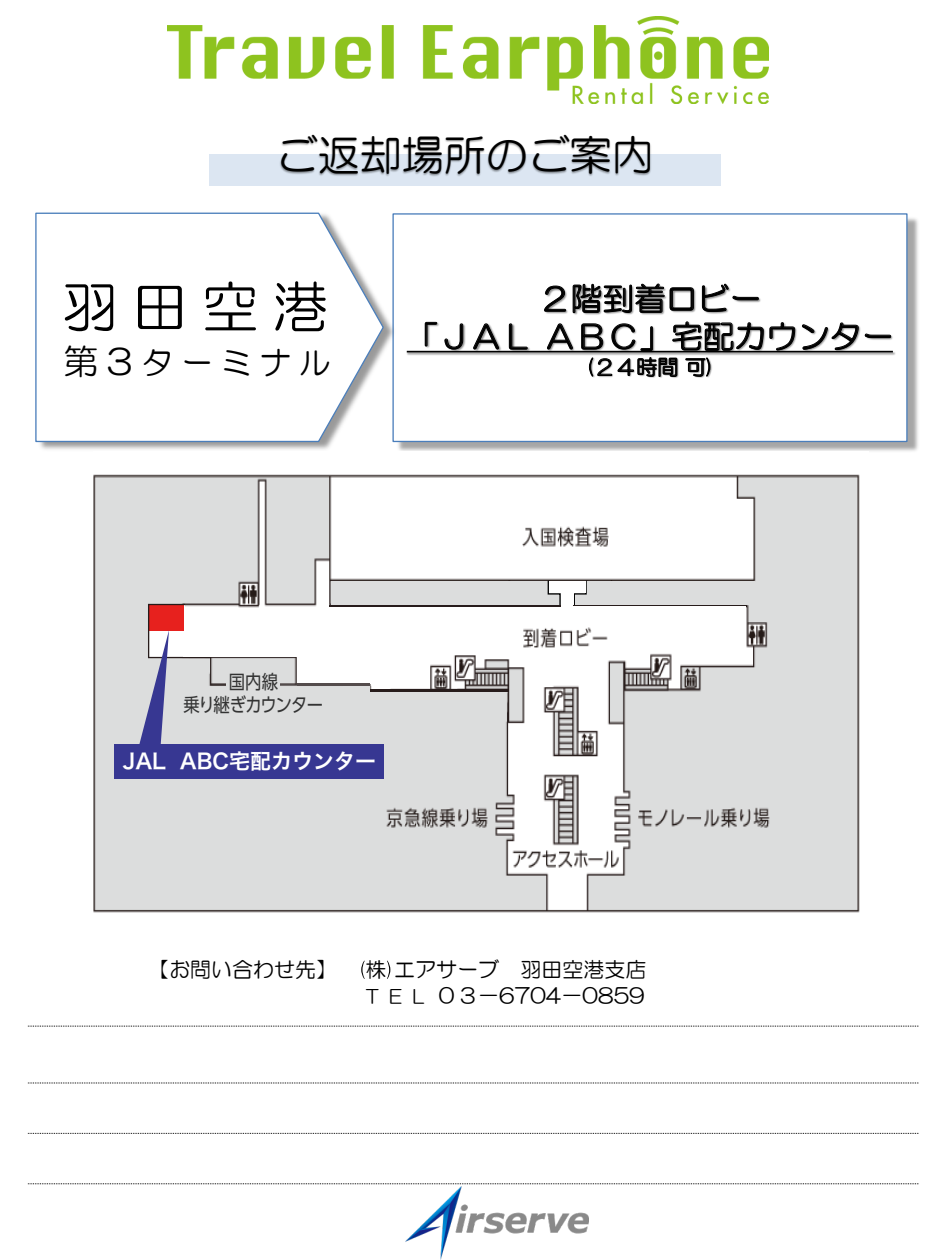
<style>
.page{position:relative;width:945px;height:1260px;background:#fff}
.page>*{position:absolute;margin:0;border:0;box-sizing:border-box;transform-origin:0 0}
.t1{font:56.18px "HG Maru Gothic MPRO";color:#000}
.t2{font:42px "HG Maru Gothic MPRO";color:#000}
.t3{font:31.5px/37.8px "HG Maru Gothic MPRO";letter-spacing:.01em;color:#000;text-align:center}
.t4{font:21px/25.2px "HG Maru Gothic MPRO";color:#000}
.t5{font:21px "Hira Kaku Pro N W6";color:#fff}
.t6{font:19.25px/23.1px "BIZ UDP Shin Go";color:#333;text-align:center;scale:.85 1}
.s1{font-size:35px}
.s2{font-size:18.55px}
</style>
<div class="page">
<div style="left:209px;top:154px;width:512px;height:32px;background:#dce6f2"></div>
<svg style="left:28px;top:1026px;width:891px;height:1px"></svg>
<svg style="left:28px;top:1083px;width:891px;height:1px"></svg>
<svg style="left:28px;top:1133px;width:891px;height:1px"></svg>
<svg style="left:28px;top:1183px;width:891px;height:1px"></svg>
<img style="left:405px;top:1187px;width:183px;height:73px">
<img style="left:399px;top:218px;width:519px;height:233px">
<div style="left:392px;top:213px;width:516px;height:229px;background:#fff;border:1px solid #4a7ebb"></div>
<img style="left:630px;top:213px;width:53px;height:2px">
<img style="left:906px;top:305px;width:12px;height:71px">
<img style="left:671px;top:377px;width:38px;height:1px">
<svg style="left:407px;top:283px;width:486px;height:94px"></svg>
<svg style="left:361px;top:961px;width:4px;height:18px"></svg>
<svg style="left:387px;top:961px;width:3px;height:18px"></svg>
<img style="left:168px;top:16px;width:601px;height:88px">
<img style="left:40px;top:213px;width:359px;height:237px">
<svg style="left:35px;top:212px;width:350px;height:231px"></svg>
<img style="left:280px;top:135px;width:339px;height:41px">
<img style="left:619px;top:136px;width:32px;height:40px">
<img style="left:93px;top:474px;width:767px;height:439px">
<div style="left:305px;top:652px;width:70px;height:31px;background:#fff"></div>
<div style="left:288px;top:719px;width:200px;height:63px;background:#dcdddd"></div>
<div style="left:343px;top:686px;width:27px;height:35px;background:#dcdddd"></div>
<div style="left:365px;top:691px;width:35px;height:30px;background:#dcdddd"></div>
<hr style="left:297px;top:683px;width:73px;height:3px;background:#544c4c">
<div style="left:227px;top:669px;width:53px;height:26px;background:#dcdddd"></div>
<div style="left:175px;top:690px;width:154px;height:26px;background:#dcdddd"></div>
<hr style="left:370px;top:689px;width:139px;height:2px;background:#271c1b">
<div style="left:332px;top:581px;width:423px;height:24px;background:#dcdddd"></div>
<svg style="left:547px;top:579px;width:14px;height:29px"></svg>
<svg style="left:573px;top:579px;width:14px;height:26px"></svg>
<hr style="left:330px;top:605px;width:231px;height:1px;background:#271c1b">
<div style="left:561px;top:591px;width:13px;height:17px;background:#fff"></div>
<div style="left:549px;top:581px;width:36px;height:12px;background:#fff"></div>
<hr style="left:574px;top:605px;width:173px;height:1px;background:#271c1b">
<svg style="left:138px;top:603px;width:74px;height:141px"></svg>
<div style="left:114px;top:744px;width:269px;height:35px;background:#373792"></div>
<hr style="left:574px;top:606px;width:172px;height:3px;background:#fff">
<hr style="left:183px;top:654px;width:115px;height:3px;background:#fff">
<h2 class="t2" style="left:276px;top:134px;width:380px">ご返却場所のご案内</h2>
<h1 class="t1" style="left:62px;top:279px;width:268px">羽田空港</h1>
<h3 class="t3" style="left:63px;top:343px;width:269px"><span class="s1">第3</span>ターミナル</h3>
<h3 class="t3" style="left:407px;top:280px;width:488px">２階到着ロビー<br>「ＪＡＬＡＢＣ」宅配カウンター</h3>
<p class="t4" style="left:594px;top:354px;width:113px">２４時間可</p>
<p class="t6" style="left:184px;top:670px;width:166px">国内線<br>乗り継ぎカウンター</p>
<p class="t5" style="left:123px;top:742px;width:255px">JAL ABC宅配カウンター</p>
<p class="t4" style="left:148px;top:957px;width:191px">【お問い合わせ先】</p>
<p class="t4" style="left:363px;top:957px;width:285px">株エアサーブ 羽田空港支店<br><span class="s2">ＴＥＬ</span>０３－6704－0859</p>
</div>
